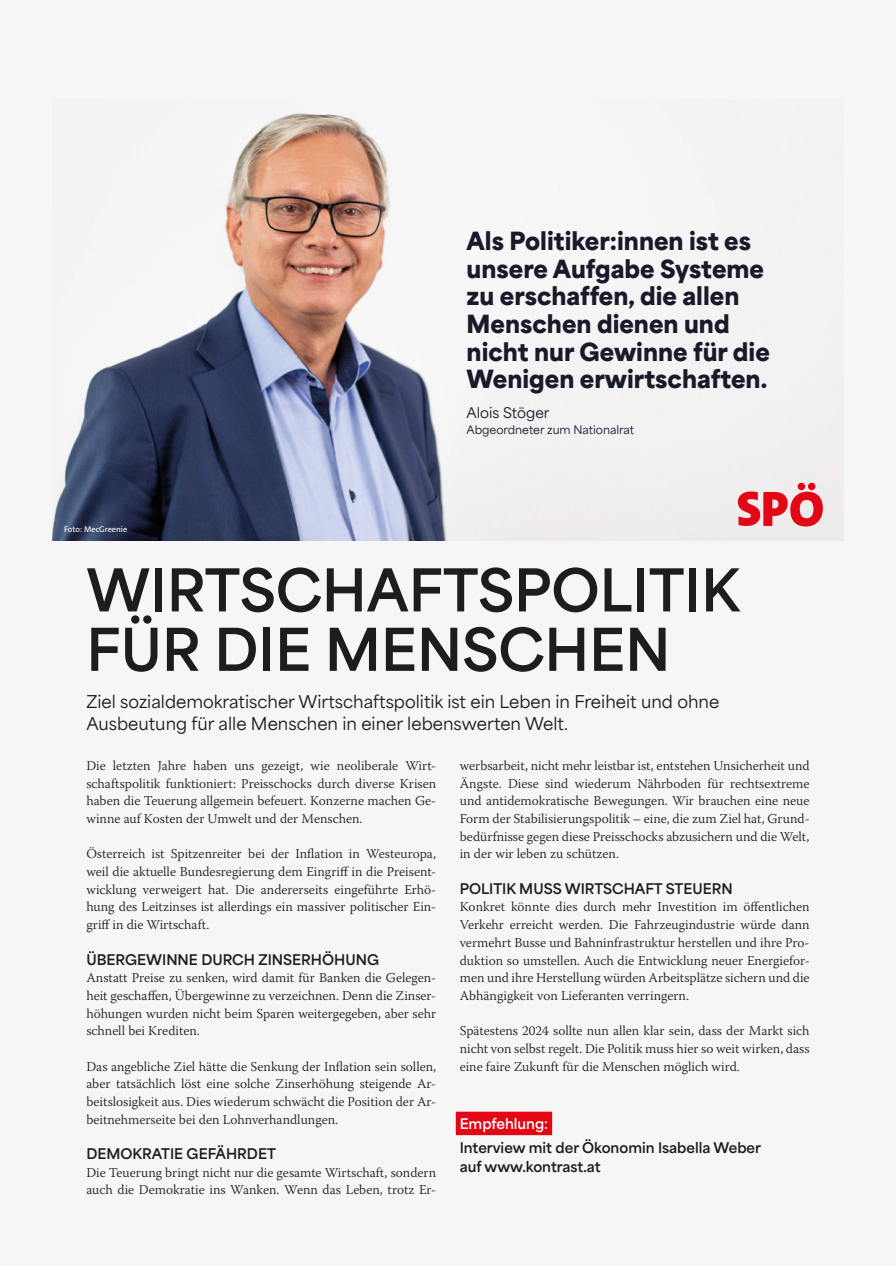
<style>
.page{position:relative;width:896px;height:1266px;background:#fff}
.page>*{position:absolute;margin:0;border:0;box-sizing:border-box;transform-origin:0 0}
.t1{font:800 55.2px/59.4px "Area Normal";color:#1d1d1b}
.t2{font:900 23.55px/27.6px "Area Normal";color:#191a29}
.t3{font:500 16.5px/22px "Area Normal";color:#1d1d1b}
.t4{font:800 13.8px/20px "Area Normal";color:#1d1d1b}
.t5{font:800 13.8px "Area Normal";color:#fff}
.t6{font:500 13.8px "Area Normal";color:#191a29}
.t7{font:300 13.5px/17.7px "Warnock Pro";color:#1d1d1b;text-align:justify}
.t8{font:500 11.1px "Area Normal";color:#191a29}
.t9{font:8.25px "The Sans";color:#fff}
</style>
<div class="page">
<div style="left:0;top:0;width:895px;height:1265px;background:#f7f6f7"></div>
<img style="left:52px;top:113px;width:791px;height:427px">
<svg style="left:737px;top:482px;width:85px;height:44px"></svg>
<div style="left:456px;top:1111px;width:96px;height:24px;background:#e30614"></div>
<p class="t9" style="left:64px;top:524px;width:65px">Foto: MecGreenie</p>
<h2 class="t2" style="left:466px;top:229px;width:305px">Als Politiker:innen ist es unsere Aufgabe Systeme zu erschaffen, die allen<br>Menschen dienen und nicht nur Gewinne für die<br>Wenigen erwirtschaften.</h2>
<p class="t6" style="left:466px;top:407px;width:84px">Alois Stöger</p>
<p class="t8" style="left:466px;top:424px;width:169px">Abgeordneter zum Nationalrat</p>
<h1 class="t1" style="left:86px;top:565px;width:655px">WIRTSCHAFTSPOLITIK<br>FÜR DIE MENSCHEN</h1>
<p class="t3" style="left:86px;top:692px;width:634px">Ziel sozialdemokratischer Wirtschaftspolitik ist ein Leben in Freiheit und ohne<br>Ausbeutung für alle Menschen in einer lebenswerten Welt.</p>
<p class="t7" style="left:86px;top:758px;width:351px">Die letzten Jahre haben uns gezeigt, wie neoliberale Wirt&shy;schaftspolitik funktioniert: Preisschocks durch diverse Krisen haben die Teuerung allgemein befeuert. Konzerne machen Ge&shy;winne auf Kosten der Umwelt und der Menschen.</p>
<p class="t7" style="left:86px;top:846px;width:351px">Österreich ist Spitzenreiter bei der Inflation in Westeuropa, weil die aktuelle Bundesregierung dem Eingriff in die Preisent&shy;wicklung verweigert hat. Die andererseits eingeführte Erhö&shy;hung des Leitzinses ist allerdings ein massiver politischer Ein&shy;griff in die Wirtschaft.</p>
<p class="t4" style="left:86px;top:950px;width:294px">ÜBERGEWINNE DURCH ZINSERHÖHUNG</p>
<p class="t7" style="left:86px;top:970px;width:351px">Anstatt Preise zu senken, wird damit für Banken die Gelegen&shy;heit geschaffen, Übergewinne zu verzeichnen. Denn die Zinser&shy;höhungen wurden nicht beim Sparen weitergegeben, aber sehr schnell bei Krediten.</p>
<p class="t7" style="left:86px;top:1058px;width:351px">Das angebliche Ziel hätte die Senkung der Inflation sein sollen, aber tatsächlich löst eine solche Zinserhöhung steigende Ar&shy;beitslosigkeit aus. Dies wiederum schwächt die Position der Ar&shy;beitnehmerseite bei den Lohnverhandlungen.</p>
<p class="t4" style="left:86px;top:1144px;width:191px">DEMOKRATIE GEFÄHRDET</p>
<p class="t7" style="left:86px;top:1164px;width:351px">Die Teuerung bringt nicht nur die gesamte Wirtschaft, sondern auch die Demokratie ins Wanken. Wenn das Leben, trotz Er-</p>
<p class="t7" style="left:459px;top:758px;width:351px">werbsarbeit, nicht mehr leistbar ist, entstehen Unsicherheit und Ängste. Diese sind wiederum Nährboden für rechtsextreme und antidemokratische Bewegungen. Wir brauchen eine neue Form der Stabilisierungspolitik – eine, die zum Ziel hat, Grund&shy;bedürfnisse gegen diese Preisschocks abzusichern und die Welt, in der wir leben zu schützen.</p>
<p class="t4" style="left:459px;top:879px;width:274px">POLITIK MUSS WIRTSCHAFT STEUERN</p>
<p class="t7" style="left:459px;top:899px;width:351px">Konkret könnte dies durch mehr Investition im öffentlichen Verkehr erreicht werden. Die Fahrzeugindustrie würde dann vermehrt Busse und Bahninfrastruktur herstellen und ihre Pro&shy;duktion so umstellen. Auch die Entwicklung neuer Energiefor&shy;men und ihre Herstellung würden Arbeitsplätze sichern und die Abhängigkeit von Lieferanten verringern.</p>
<p class="t7" style="left:459px;top:1023px;width:351px">Spätestens 2024 sollte nun allen klar sein, dass der Markt sich nicht von selbst regelt. Die Politik muss hier so weit wirken, dass eine faire Zukunft für die Menschen möglich wird.</p>
<p class="t5" style="left:459px;top:1117px;width:90px">Empfehlung:</p>
<p class="t4" style="left:459px;top:1138px;width:303px">Interview mit der Ökonomin Isabella Weber auf www.kontrast.at</p>
</div>
